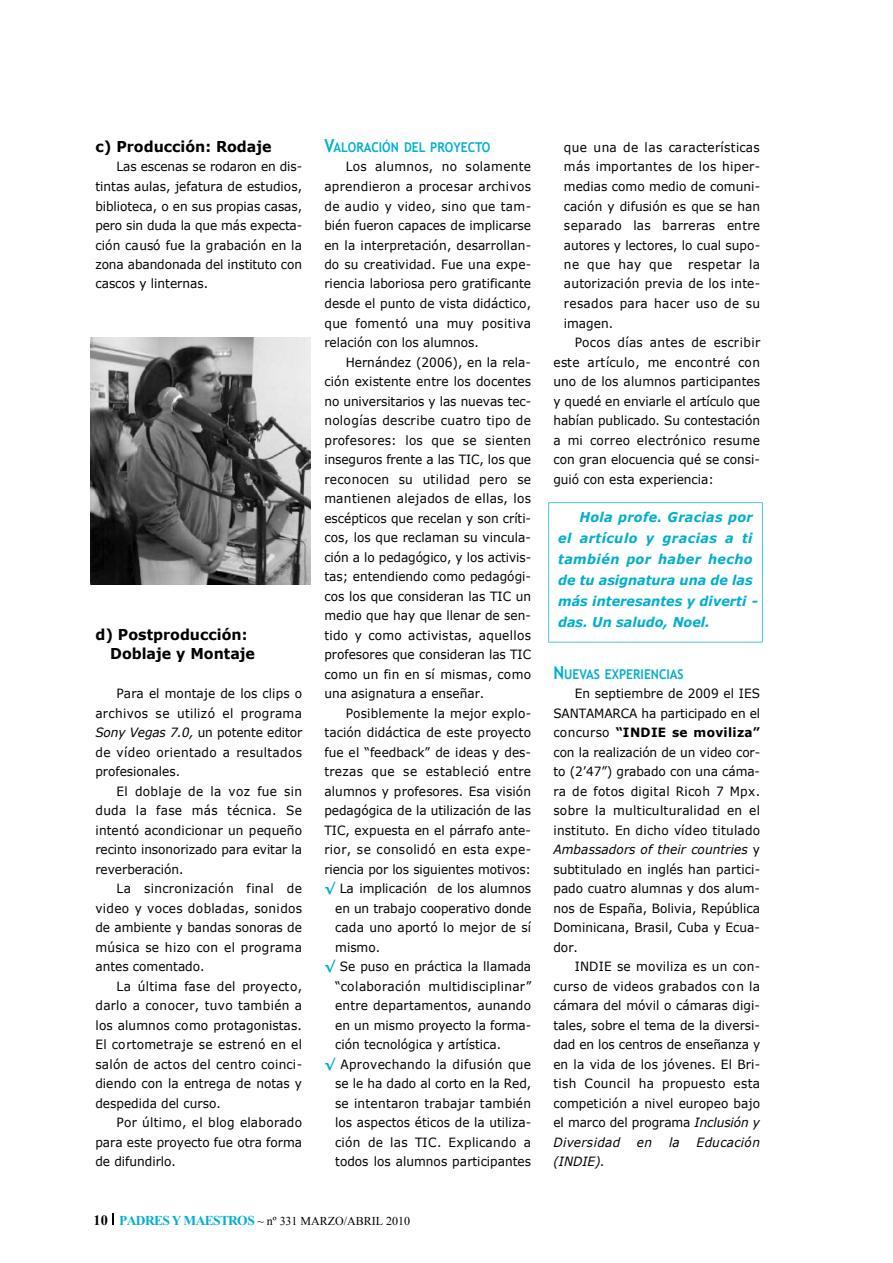
<style>
.page{position:relative;width:893px;height:1263px;background:#fff}
.page>*{position:absolute;margin:0;border:0;box-sizing:border-box;transform-origin:0 0}
.t1{font:700 15px/19.5px "Verdana";color:#000;scale:.95 1}
.t2{font:italic 700 13.5px/21px "Verdana";color:#00aed0;scale:.95 1}
.t3{font:700 13.5px "Trebuchet MS";color:#00aed0;scale:.9 1}
.t4{font:12.75px/19.5px "Verdana";color:#000;text-align:justify;scale:.95 1}
.t5{font:12.75px "Verdana";letter-spacing:.025em;color:#000;scale:.95 1}
.t6{font:12.75px "Verdana";letter-spacing:.02em;color:#000;scale:.95 1}
.t7{font:12.75px "Verdana";letter-spacing:.03em;color:#000;scale:.95 1}
.t8{font:italic 12.75px "Verdana";letter-spacing:.01em;color:#000;scale:.95 1}
.t9{font:italic 12.75px "Verdana";letter-spacing:.035em;color:#000;scale:.95 1}
.t10{font:12px "Times New Roman";color:#000}
.s1{font-style:italic}
.s2{font-size:18px}
.s3{font-weight:700;color:#00aed0}
.s4{font-weight:700;font-size:14.25px}
.s5{font-weight:700;font-size:13.5px;color:#00aed0}
.s6{font-weight:700}
</style>
<div class="page">
<svg style="left:113px;top:1213px;width:1px;height:12px"></svg>
<img style="left:90px;top:338px;width:221px;height:246px">
<svg style="left:548px;top:502px;width:214px;height:140px"></svg>
<p class="t1" style="left:95px;top:136px;width:187px">c) Producción: Rodaje</p>
<p class="t4" style="left:95px;top:157px;width:219px;text-indent:21px">Las escenas se rodaron en dis&shy;tintas aulas, jefatura de estudios, biblioteca, o en sus propias casas, pero sin duda la que más expecta&shy;ción causó fue la grabación en la zona abandonada del instituto con cascos y linternas.</p>
<p class="t1" style="left:110px;top:624px;width:154px;text-indent:-15px">d) Postproducción:<br>Doblaje y Montaje</p>
<p class="t4" style="left:95px;top:683px;width:219px;text-indent:21px">Para el montaje de los clips o archivos se utilizó el programa <span class="s1">Sony Vegas 7.0,</span> un potente editor de vídeo orientado a resultados profesionales.</p>
<p class="t4" style="left:95px;top:781px;width:219px;text-indent:21px">El doblaje de la voz fue sin duda la fase más técnica. Se intentó acondicionar un pequeño recinto insonorizado para evitar la reverberación.</p>
<p class="t4" style="left:95px;top:878px;width:219px;text-indent:21px">La sincronización final de video y voces dobladas, sonidos de ambiente y bandas sonoras de música se hizo con el programa antes comentado.</p>
<p class="t4" style="left:95px;top:976px;width:219px;text-indent:21px">La última fase del proyecto, darlo a conocer, tuvo también a los alumnos como protagonistas.<br>El cortometraje se estrenó en el salón de actos del centro coinci&shy;diendo con la entrega de notas y despedida del curso.</p>
<p class="t4" style="left:95px;top:1112px;width:219px;text-indent:21px">Por último, el blog elaborado para este proyecto fue otra forma de difundirlo.</p>
<p class="t3" style="left:324px;top:139px;width:186px"><span class="s2">V</span>ALORACIÓN DEL PROYECTO</p>
<p class="t4" style="left:324px;top:157px;width:219px;text-indent:21px">Los alumnos, no solamente aprendieron a procesar archivos de audio y video, sino que tam&shy;bién fueron capaces de implicarse en la interpretación, desarrollan&shy;do su creatividad. Fue una expe&shy;riencia laboriosa pero gratificante desde el punto de vista didáctico, que fomentó una muy positiva relación con los alumnos.</p>
<p class="t4" style="left:324px;top:352px;width:219px;text-indent:21px">Hernández (2006), en la rela&shy;ción existente entre los docentes no universitarios y las nuevas tec&shy;nologías describe cuatro tipo de profesores: los que se sienten inseguros frente a las TIC, los que reconocen su utilidad pero se mantienen alejados de ellas, los escépticos que recelan y son críti&shy;cos, los que reclaman su vincula&shy;ción a lo pedagógico, y los activis&shy;tas; entendiendo como pedagógi&shy;cos los que consideran las TIC un medio que hay que llenar de sen&shy;tido y como activistas, aquellos profesores que consideran las TIC como un fin en sí mismas, como una asignatura a enseñar.</p>
<p class="t5" style="left:346px;top:705px;width:197px">Posiblemente la mejor explo-</p>
<p class="t4" style="left:324px;top:722px;width:219px">tación didáctica de este proyecto</p>
<p class="t4" style="left:324px;top:742px;width:219px">fue el “feedback” de ideas y des-</p>
<p class="t5" style="left:324px;top:763px;width:219px">trezas que se estableció entre</p>
<p class="t4" style="left:324px;top:781px;width:219px">alumnos y profesores. Esa visión</p>
<p class="t4" style="left:324px;top:800px;width:219px">pedagógica de la utilización de las</p>
<p class="t4" style="left:324px;top:820px;width:219px">TIC, expuesta en el párrafo ante-</p>
<p class="t7" style="left:324px;top:841px;width:219px">rior, se consolidó en esta expe-</p>
<p class="t4" style="left:324px;top:859px;width:219px">riencia por los siguientes motivos:</p>
<p class="t4" style="left:324px;top:878px;width:219px"><span class="s3">√</span> La implicación de los alumnos</p>
<p class="t4" style="left:335px;top:898px;width:208px">en un trabajo cooperativo donde</p>
<p class="t4" style="left:335px;top:917px;width:208px">cada uno aportó lo mejor de sí</p>
<p class="t4" style="left:335px;top:937px;width:49px">mismo.</p>
<p class="t4" style="left:324px;top:956px;width:219px"><span class="s3">√</span> Se puso en práctica la llamada</p>
<p class="t5" style="left:335px;top:978px;width:208px">“colaboración multidisciplinar”</p>
<p class="t6" style="left:335px;top:997px;width:208px">entre departamentos, aunando</p>
<p class="t4" style="left:335px;top:1015px;width:208px">en un mismo proyecto la forma-</p>
<p class="t4" style="left:335px;top:1034px;width:176px">ción tecnológica y artística.</p>
<p class="t5" style="left:324px;top:1056px;width:219px"><span class="s3">√</span> Aprovechando la difusión que</p>
<p class="t4" style="left:335px;top:1073px;width:208px">se le ha dado al corto en la Red,</p>
<p class="t6" style="left:335px;top:1095px;width:208px">se intentaron trabajar también</p>
<p class="t4" style="left:335px;top:1112px;width:208px">los aspectos éticos de la utiliza-</p>
<p class="t5" style="left:335px;top:1134px;width:208px">ción de las TIC. Explicando a</p>
<p class="t4" style="left:335px;top:1151px;width:208px">todos los alumnos participantes</p>
<p class="t10" style="left:94px;top:1214px;width:318px"><span class="s4">10</span> <span class="s5">PADRESY MAESTROS</span> ~ nº 331 MARZO/ABRIL 2010</p>
<p class="t4" style="left:564px;top:137px;width:208px">que una de las características más importantes de los hiper&shy;medias como medio de comuni&shy;cación y difusión es que se han separado las barreras entre autores y lectores, lo cual supo&shy;ne que hay que respetar la autorización previa de los inte&shy;resados para hacer uso de su imagen.</p>
<p class="t4" style="left:553px;top:332px;width:219px;text-indent:21px">Pocos días antes de escribir este artículo, me encontré con uno de los alumnos participantes y quedé en enviarle el artículo que habían publicado. Su contestación a mi correo electrónico resume con gran elocuencia qué se consi&shy;guió con esta experiencia:</p>
<p class="t2" style="left:558px;top:506px;width:212px;text-indent:21px">Hola profe. Gracias por el artículo y gracias a ti también por haber hecho de tu asignatura una de las más interesantes y diverti - das. Un saludo, Noel.</p>
<p class="t3" style="left:553px;top:666px;width:146px"><span class="s2">N</span>UEVAS EXPERIENCIAS</p>
<p class="t4" style="left:553px;top:683px;width:219px;text-indent:21px">En septiembre de 2009 el IES SANTAMARCA ha participado en el concurso <span class="s6">“INDIE se moviliza” </span>con la realización de un video cor&shy;to (2’47”) grabado con una cáma&shy;ra de fotos digital Ricoh 7 Mpx. sobre la multiculturalidad en el instituto. En dicho vídeo titulado <span class="s1">Ambassadors of their countries</span> y subtitulado en inglés han partici&shy;pado cuatro alumnas y dos alum&shy;nos de España, Bolivia, República Dominicana, Brasil, Cuba y Ecua&shy;dor.</p>
<p class="t4" style="left:553px;top:956px;width:219px;text-indent:21px">INDIE se moviliza es un con&shy;curso de videos grabados con la cámara del móvil o cámaras digi&shy;tales, sobre el tema de la diversi&shy;dad en los centros de enseñanza y en la vida de los jóvenes. El Bri&shy;tish Council ha propuesto esta competición a nivel europeo bajo el marco del programa <span class="s1">Inclusión y Diversidad</span></p>
<p class="t8" style="left:637px;top:1134px;width:18px">en</p>
<p class="t8" style="left:669px;top:1134px;width:13px">la</p>
<p class="t9" style="left:696px;top:1134px;width:69px">Educación</p>
<p class="t8" style="left:553px;top:1153px;width:56px">(INDIE).</p>
</div>
